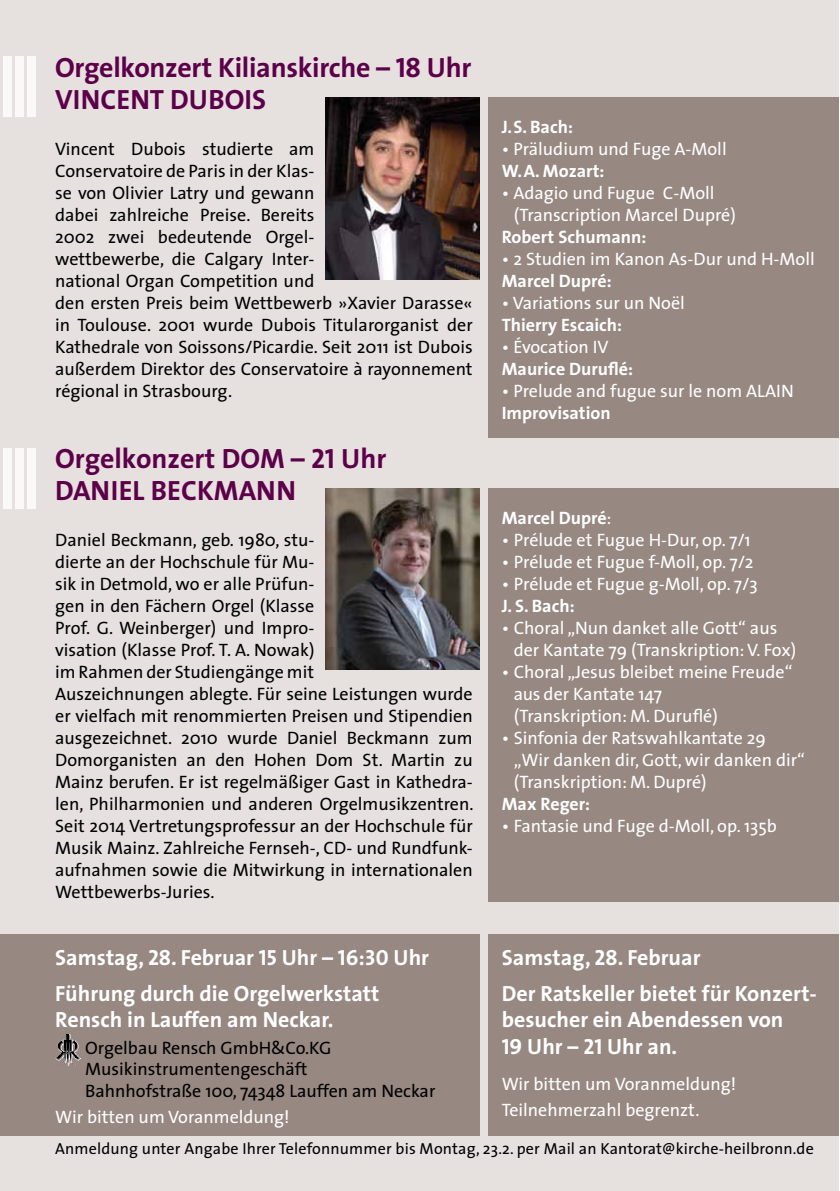
<style>
.page{position:relative;width:840px;height:1191px;background:#fff}
.page>*{position:absolute;margin:0;border:0;box-sizing:border-box;transform-origin:0 0}
.t1{font:700 28px/32px "The Sans";color:#5d004a}
.t2{font:700 22px/36px "The Sans";color:#fff}
.t3{font:18px/22px "The Sans";color:#000}
.t4{font:18px/22px "The Sans";color:#fff}
.t5{font:700 18px "The Sans";color:#fff}
.t6{font:16px "The Sans";letter-spacing:.01em;color:#000}
.s1{font-family:"The Sans Bold Caps";font-weight:400}
.s2{font-weight:400}
</style>
<div class="page">
<div style="left:0;top:1px;width:838px;height:1190px;background:#e6e1df"></div>
<div style="left:27px;top:57px;width:8px;height:60px;background:#faf9f8"></div>
<div style="left:15px;top:57px;width:8px;height:60px;background:#faf9f8"></div>
<div style="left:3px;top:57px;width:8px;height:60px;background:#faf9f8"></div>
<div style="left:27px;top:448px;width:8px;height:60px;background:#faf9f8"></div>
<div style="left:15px;top:448px;width:8px;height:60px;background:#faf9f8"></div>
<div style="left:3px;top:448px;width:8px;height:60px;background:#faf9f8"></div>
<img style="left:325px;top:97px;width:153px;height:182px">
<img style="left:325px;top:488px;width:154px;height:182px">
<div style="left:488px;top:98px;width:350px;height:340px;background:#978882"></div>
<div style="left:488px;top:488px;width:350px;height:413px;background:#978882"></div>
<div style="left:0;top:934px;width:478px;height:201px;background:#978882"></div>
<div style="left:488px;top:934px;width:350px;height:201px;background:#978882"></div>
<img style="left:55px;top:1034px;width:25px;height:31px">
<img style="left:55px;top:1040px;width:25px;height:18px">
<h1 class="t1" style="left:55px;top:51px;width:417px">Orgelkonzert Kilianskirche – <span class="s1">18</span> Uhr<br>VINCENT DUBOIS</h1>
<p class="t3" style="left:55px;top:137px;width:419px">Vincent Dubois studierte am<br>Conservatoire de Paris in der Klas-<br>se von Olivier Latry und gewann<br>dabei zahlreiche Preise. Bereits<br>2002 zwei bedeutende Orgel-<br>wettbewerbe, die Calgary Inter-<br>national Organ Competition und<br>den ersten Preis beim Wettbewerb »Xavier Darasse« in Toulouse. 2001 wurde Dubois Titularorganist der Kathedrale von Soissons/Picardie. Seit 2011 ist Dubois außerdem Direktor des Conservatoire à rayonnement régional in Strasbourg.</p>
<h1 class="t1" style="left:55px;top:442px;width:332px">Orgelkonzert DOM – <span class="s1">21</span> Uhr<br>DANIEL BECKMANN</h1>
<p class="t3" style="left:55px;top:529px;width:419px">Daniel Beckmann, geb. 1980, stu-<br>dierte an der Hochschule für Mu-<br>sik in Detmold, wo er alle Prüfun-<br>gen in den Fächern Orgel (Klasse<br>Prof. G. Weinberger) und Impro-<br>visation (Klasse Prof. T. A. Nowak)<br>im Rahmen der Studiengänge mit<br>Auszeichnungen ablegte. Für seine Leistungen wurde er vielfach mit renommierten Preisen und Stipendien ausgezeichnet. 2010 wurde Daniel Beckmann zum Domorganisten an den Hohen Dom St. Martin zu Mainz berufen. Er ist regelmäßiger Gast in Kathedra&shy;len, Philharmonien und anderen Orgelmusikzentren.<br>Seit 2014 Vertretungsprofessur an der Hochschule für Musik Mainz. Zahlreiche Fernseh-, CD- und Rundfunk&shy;aufnahmen sowie die Mitwirkung in internationalen Wettbewerbs-Juries.</p>
<p class="t5" style="left:501px;top:111px;width:73px">J. S. Bach:</p>
<p class="t4" style="left:501px;top:137px;width:226px">• Präludium und Fuge A-Moll</p>
<p class="t5" style="left:501px;top:155px;width:104px">W. A. Mozart:</p>
<p class="t4" style="left:513px;top:181px;width:223px;text-indent:-12px">• Adagio und Fugue C-Moll (Transcription Marcel Dupré)</p>
<p class="t5" style="left:501px;top:221px;width:146px">Robert Schumann:</p>
<p class="t4" style="left:501px;top:247px;width:314px">• 2 Studien im Kanon As-Dur und H-Moll</p>
<p class="t5" style="left:501px;top:265px;width:111px">Marcel Dupré:</p>
<p class="t4" style="left:501px;top:291px;width:185px">• Variations sur un Noël</p>
<p class="t5" style="left:501px;top:309px;width:122px">Thierry Escaich:</p>
<p class="t4" style="left:501px;top:335px;width:108px">• Évocation IV</p>
<p class="t5" style="left:501px;top:353px;width:133px">Maurice Duruflé:</p>
<p class="t4" style="left:501px;top:379px;width:293px">• Prelude and fugue sur le nom ALAIN</p>
<p class="t5" style="left:501px;top:397px;width:110px">Improvisation</p>
<p class="t5" style="left:501px;top:503px;width:111px">Marcel Dupré<span class="s2">:</span></p>
<p class="t4" style="left:501px;top:528px;width:250px">• Prélude et Fugue H-Dur, op. 7/1</p>
<p class="t4" style="left:501px;top:550px;width:253px">• Prélude et Fugue f-Moll, op. 7/2</p>
<p class="t4" style="left:501px;top:572px;width:257px">• Prélude et Fugue g-Moll, op. 7/3</p>
<p class="t5" style="left:501px;top:591px;width:74px">J. S. Bach:</p>
<p class="t4" style="left:513px;top:616px;width:284px;text-indent:-12px">• Choral „Nun danket alle Gott“ aus der Kantate 79 (Transkription: V. Fox)</p>
<p class="t4" style="left:513px;top:660px;width:280px;text-indent:-12px">• Choral „Jesus bleibet meine Freude“ aus der Kantate 147<br>(Transkription: M. Duruflé)</p>
<p class="t4" style="left:513px;top:726px;width:292px;text-indent:-12px">• Sinfonia der Ratswahlkantate 29 „Wir danken dir, Gott, wir danken dir“ (Transkription: M. Dupré)</p>
<p class="t5" style="left:501px;top:789px;width:90px">Max Reger:</p>
<p class="t4" style="left:501px;top:814px;width:276px">• Fantasie und Fuge d-Moll, op. 135b</p>
<p class="t2" style="left:501px;top:938px;width:316px">Samstag, <span class="s1">28</span>. Februar<br>Der Ratskeller bietet für Konzert-</p>
<p class="t2" style="left:501px;top:1006px;width:283px;line-height:26.4px">besucher ein Abendessen von<br><span class="s1">19</span> Uhr – <span class="s1">21</span> Uhr an.</p>
<p class="t4" style="left:501px;top:1069px;width:236px;line-height:26.4px">Wir bitten um Voranmeldung!<br>Teilnehmerzahl begrenzt.</p>
<p class="t6" style="left:55px;top:1135px;width:759px">Anmeldung unter Angabe Ihrer Telefonnummer bis Montag, 23.2. per Mail an Kantorat@kirche-heilbronn.de</p>
<p class="t2" style="left:55px;top:938px;width:375px">Samstag, <span class="s1">28</span>. Februar <span class="s1">15</span> Uhr – <span class="s1">16:30</span> Uhr<br>Führung durch die Orgelwerkstatt</p>
<p class="t2" style="left:55px;top:1001px;width:280px">Rensch in Lauffen am Neckar.</p>
<p class="t3" style="left:85px;top:1036px;width:351px">Orgelbau Rensch GmbH&amp;Co.KG<br>Musikinstrumentengeschäft<br>Bahnhofstraße 100, 74348 Lauffen am Neckar</p>
<p class="t4" style="left:55px;top:1105px;width:236px">Wir bitten um Voranmeldung!</p>
</div>
